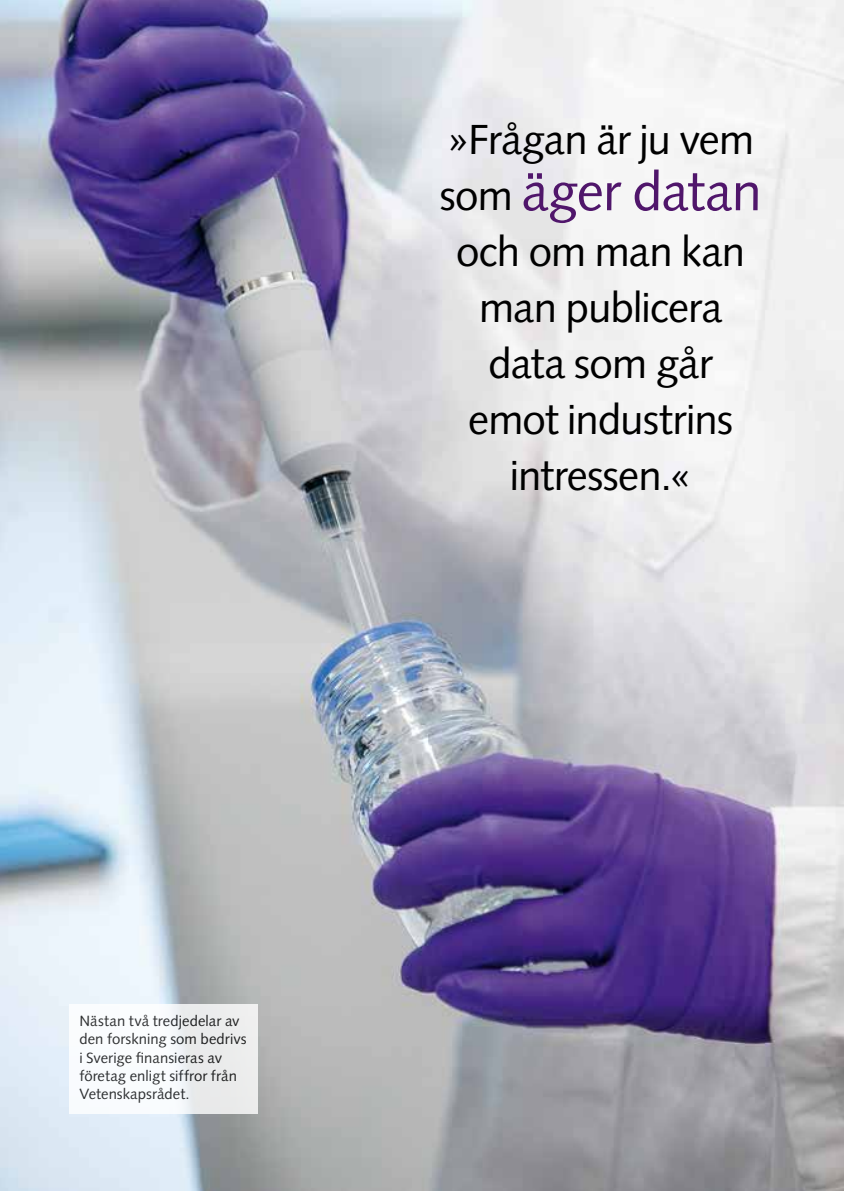
<style>
.page{position:relative;width:844px;height:1191px;background:#fff}
.page>*{position:absolute;margin:0;border:0;box-sizing:border-box;transform-origin:0 0}
.t1{font:54.25px "Syntax LT Std";letter-spacing:-.02em;color:#50166b}
.t2{font:42px/56px "Syntax LT Std";letter-spacing:-.02em;color:#000;text-align:center}
.t3{font:14.88px/18.4px "Syntax LT Std";letter-spacing:.005em;color:#000}
.s1{font-size:42px;color:#000}
</style>
<div class="page">
<img style="left:0;top:0;width:843px;height:1191px">
<div style="left:69px;top:1004px;width:189px;height:110px;background:linear-gradient(to right,#feffff,#e9eaea)"></div>
<h2 class="t2" style="left:447px;top:112px;width:308px">»Frågan är ju vem</h2>
<h1 class="t1" style="left:439px;top:159px;width:324px"><span class="s1">som</span> äger datan</h1>
<h2 class="t2" style="left:456px;top:224px;width:291px">och om man kan man publicera data som går emot industrins intressen.«</h2>
<p class="t3" style="left:79px;top:1011px;width:169px">Nästan två tredjedelar av den forskning som bedrivs i Sverige finansieras av företag enligt siffror från<br>Vetenskapsrådet.</p>
</div>
